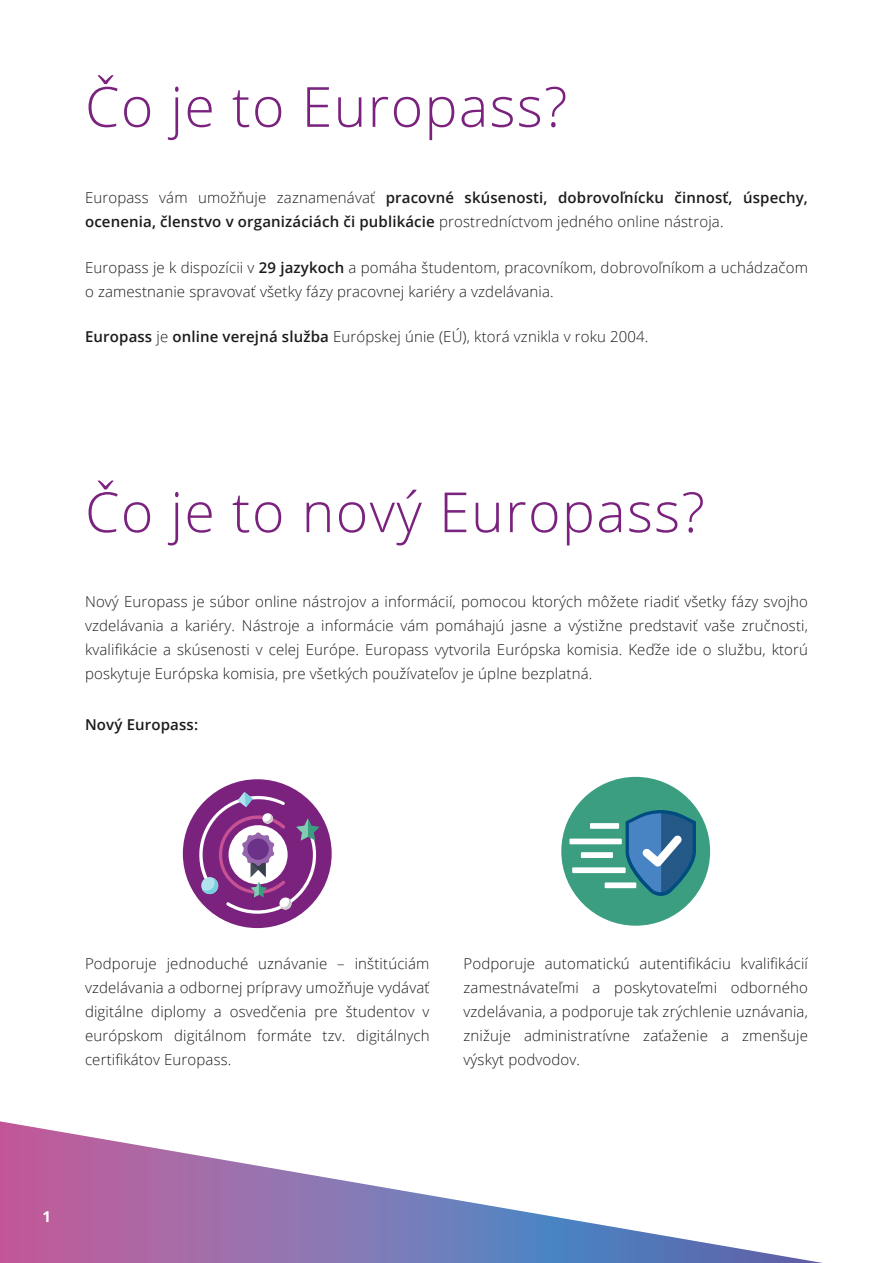
<style>
.page{position:relative;width:893px;height:1263px;background:#fff}
.page>*{position:absolute;margin:0;border:0;box-sizing:border-box;transform-origin:0 0}
.Page_Headings{font:300 55.35px "Open Sans";letter-spacing:.025em;color:#7a227e}
.Body{font:300 15px/24px "Open Sans";letter-spacing:.01em;color:#1b1b1a;text-align:justify}
.Body-2{font:600 15px/24px "Open Sans";letter-spacing:.01em;color:#1b1b1a}
.t1{font:700 15px "Open Sans";color:#fff}
.s1{font-weight:300}
.s2{font-weight:600}
</style>
<div class="page">
<svg style="left:0;top:1121px;width:823px;height:142px"></svg>
<div style="left:183px;top:779px;width:149px;height:149px;background:#7a227e;border-radius:50%"></div>
<svg style="left:194px;top:792px;width:129px;height:124px"></svg>
<div style="left:561px;top:777px;width:149px;height:149px;background:#3b9e80;border-radius:50%"></div>
<svg style="left:626px;top:810px;width:70px;height:86px"></svg>
<div style="left:569px;top:838px;width:53px;height:6px;background:#fff"></div>
<div style="left:581px;top:852px;width:32px;height:6px;background:#fff"></div>
<div style="left:572px;top:867px;width:54px;height:6px;background:#fff"></div>
<div style="left:590px;top:823px;width:29px;height:6px;background:#fff"></div>
<div style="left:605px;top:882px;width:31px;height:6px;background:#fff"></div>
<p class="Page_Headings" style="left:85px;top:69px;width:484px">Čo je to Europass?</p>
<p class="Body-2" style="left:85px;top:185px;width:724px"><span class="s1">Europass vám umožňuje zaznamenávať</span> pracovné skúsenosti, dobrovoľnícku činnosť, úspechy, ocenenia, členstvo v organizáciách či publikácie <span class="s1">prostredníctvom jedného online nástroja.</span></p>
<p class="Body" style="left:85px;top:255px;width:724px">Europass je k dispozícii v <span class="s2">29 jazykoch</span> a pomáha študentom, pracovníkom, dobrovoľníkom a uchádzačom o zamestnanie spravovať všetky fázy pracovnej kariéry a vzdelávania.</p>
<p class="Body" style="left:85px;top:324px;width:565px"><span class="s2">Europass</span> je <span class="s2">online verejná služba</span> Európskej únie (EÚ), ktorá vznikla v roku 2004.</p>
<p class="Page_Headings" style="left:85px;top:474px;width:621px">Čo je to nový Europass?</p>
<p class="Body" style="left:85px;top:589px;width:724px">Nový Europass je súbor online nástrojov a informácií, pomocou ktorých môžete riadiť všetky fázy svojho vzdelávania a kariéry. Nástroje a informácie vám pomáhajú jasne a výstižne predstaviť vaše zručnosti, kvalifikácie a skúsenosti v celej Európe. Europass vytvorila Európska komisia. Keďže ide o službu, ktorú poskytuje Európska komisia, pre všetkých používateľov je úplne bezplatná.</p>
<p class="Body-2" style="left:85px;top:712px;width:115px">Nový Europass:</p>
<p class="Body" style="left:85px;top:951px;width:346px">Podporuje jednoduché uznávanie – inštitúciám vzdelávania a odbornej prípravy umožňuje vydávať digitálne diplomy a osvedčenia pre študentov v európskom digitálnom formáte tzv. digitálnych certifikátov Europass.</p>
<p class="Body" style="left:463px;top:951px;width:346px">Podporuje automatickú autentifikáciu kvalifikácií zamestnávateľmi a poskytovateľmi odborného vzdelávania, a podporuje tak zrýchlenie uznávania, znižuje administratívne zaťaženie a zmenšuje výskyt podvodov.</p>
<p class="t1" style="left:43px;top:1205px;width:10px">1</p>
</div>
